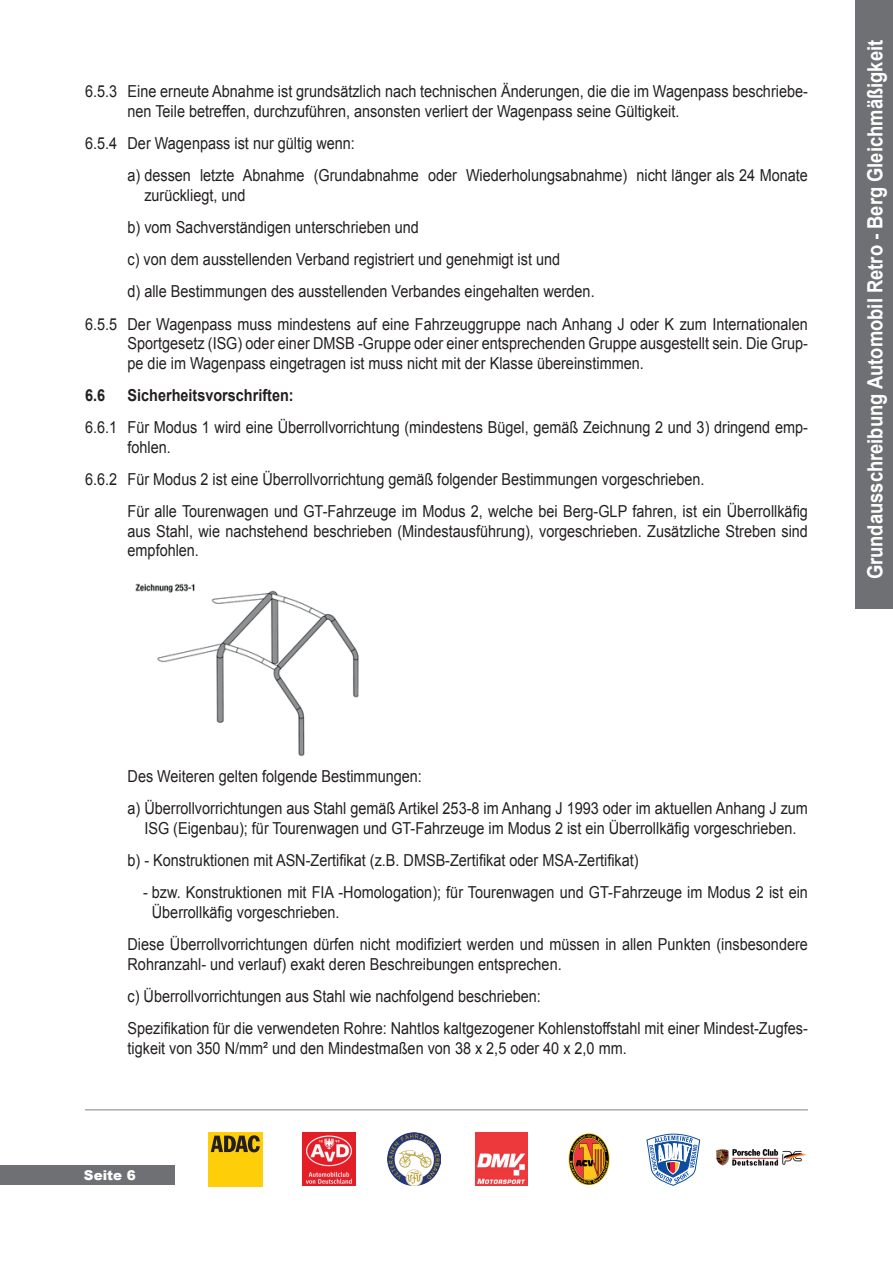
<style>
.page{position:relative;width:893px;height:1263px;background:#fff}
.page>*{position:absolute;margin:0;border:0;box-sizing:border-box;transform-origin:0 0}
.t1{font:700 21px "Arial";color:#fff;scale:.88 1}
.t2{font:16.5px/19.5px "Arial";color:#231f20;scale:.88 1}
.t3{font:700 16.5px "Arial";color:#231f20;scale:.88 1}
.t4{font:900 13.5px "Arial";color:#fff}
</style>
<div class="page">
<div style="left:0;top:1165px;width:174px;height:20px;background:#6f7073"></div>
<div style="left:856px;top:0;width:37px;height:608px;background:#6f7073"></div>
<hr style="left:85px;top:1109px;width:723px;height:1px;background:#808285">
<div style="left:208px;top:1133px;width:54px;height:54px;background:#fece08"></div>
<svg style="left:211px;top:1135px;width:49px;height:17px"></svg>
<img style="left:302px;top:1132px;width:53px;height:54px">
<img style="left:475px;top:1133px;width:53px;height:52px">
<img style="left:388px;top:1132px;width:52px;height:53px">
<img style="left:568px;top:1133px;width:42px;height:51px">
<svg style="left:646px;top:1134px;width:54px;height:52px"></svg>
<img style="left:716px;top:1148px;width:91px;height:18px">
<img style="left:135px;top:583px;width:224px;height:174px">
<p class="t2" style="left:128px;top:82px;width:775px;text-indent:-43px">6.5.3 Eine erneute Abnahme ist grundsätzlich nach technischen Änderungen, die die im Wagenpass beschriebe&shy;nen Teile betreffen, durchzuführen, ansonsten verliert der Wagenpass seine Gültigkeit.</p>
<p class="t2" style="left:128px;top:127px;width:775px;line-height:32.2px;text-indent:-43px">6.5.4 Der Wagenpass ist nur gültig wenn:<br>a) dessen letzte Abnahme (Grundabnahme oder Wiederholungsabnahme) nicht länger als 24 Monate</p>
<p class="t2" style="left:144px;top:185px;width:116px">zurückliegt, und</p>
<p class="t2" style="left:128px;top:217px;width:333px">b) vom Sachverständigen unterschrieben und</p>
<p class="t2" style="left:128px;top:250px;width:493px">c) von dem ausstellenden Verband registriert und genehmigt ist und</p>
<p class="t2" style="left:128px;top:282px;width:532px">d) alle Bestimmungen des ausstellenden Verbandes eingehalten werden.</p>
<p class="t2" style="left:85px;top:314px;width:823px">6.5.5 Der Wagenpass muss mindestens auf eine Fahrzeuggruppe nach Anhang J oder K zum Internationalen</p>
<p class="t2" style="left:128px;top:334px;width:775px">Sportgesetz (ISG) oder einer DMSB -Gruppe oder einer entsprechenden Gruppe ausgestellt sein. Die Grup&shy;pe die im Wagenpass eingetragen ist muss nicht mit der Klasse übereinstimmen.</p>
<p class="t3" style="left:85px;top:384px;width:24px">6.6</p>
<p class="t3" style="left:128px;top:384px;width:190px">Sicherheitsvorschriften:</p>
<p class="t2" style="left:128px;top:418px;width:775px;text-indent:-43px">6.6.1 Für Modus 1 wird eine Überrollvorrichtung (mindestens Bügel, gemäß Zeichnung 2 und 3) dringend emp&shy;fohlen.</p>
<p class="t2" style="left:128px;top:463px;width:775px;line-height:32.2px;text-indent:-43px">6.6.2 Für Modus 2 ist eine Überrollvorrichtung gemäß folgender Bestimmungen vorgeschrieben.<br>Für alle Tourenwagen und GT-Fahrzeuge im Modus 2, welche bei Berg-GLP fahren, ist ein Überrollkäfig</p>
<p class="t2" style="left:128px;top:521px;width:775px">aus Stahl, wie nachstehend beschrieben (Mindestausführung), vorgeschrieben. Zusätzliche Streben sind empfohlen.</p>
<p class="t1" style="left:861px;top:579px;width:614px;rotate:-90deg">Grundausschreibung Automobil Retro - Berg Gleichmäßigkeit</p>
<p class="t2" style="left:128px;top:760px;width:775px;line-height:32.2px">Des Weiteren gelten folgende Bestimmungen:<br>a) Überrollvorrichtungen aus Stahl gemäß Artikel 253-8 im Anhang J 1993 oder im aktuellen Anhang J zum</p>
<p class="t2" style="left:128px;top:812px;width:762px;line-height:32.2px;text-indent:17px">ISG (Eigenbau); für Tourenwagen und GT-Fahrzeuge im Modus 2 ist ein Überrollkäfig vorgeschrieben. b) - Konstruktionen mit ASN-Zertifikat (z.B. DMSB-Zertifikat oder MSA-Zertifikat)</p>
<p class="t2" style="left:152px;top:883px;width:747px;text-indent:-9px">- bzw. Konstruktionen mit FIA -Homologation); für Tourenwagen und GT-Fahrzeuge im Modus 2 ist ein<br>Überrollkäfig vorgeschrieben.</p>
<p class="t2" style="left:128px;top:935px;width:775px">Diese Überrollvorrichtungen dürfen nicht modifiziert werden und müssen in allen Punkten (insbesondere<br>Rohranzahl- und verlauf) exakt deren Beschreibungen entsprechen.</p>
<p class="t2" style="left:128px;top:980px;width:775px;line-height:32.2px">c) Überrollvorrichtungen aus Stahl wie nachfolgend beschrieben:<br>Spezifikation für die verwendeten Rohre: Nahtlos kaltgezogener Kohlenstoffstahl mit einer Mindest-Zugfes-</p>
<p class="t2" style="left:128px;top:1038px;width:569px">tigkeit von 350 N/mm² und den Mindestmaßen von 38 x 2,5 oder 40 x 2,0 mm.</p>
<p class="t4" style="left:84px;top:1165px;width:53px">Seite 6</p>
</div>
